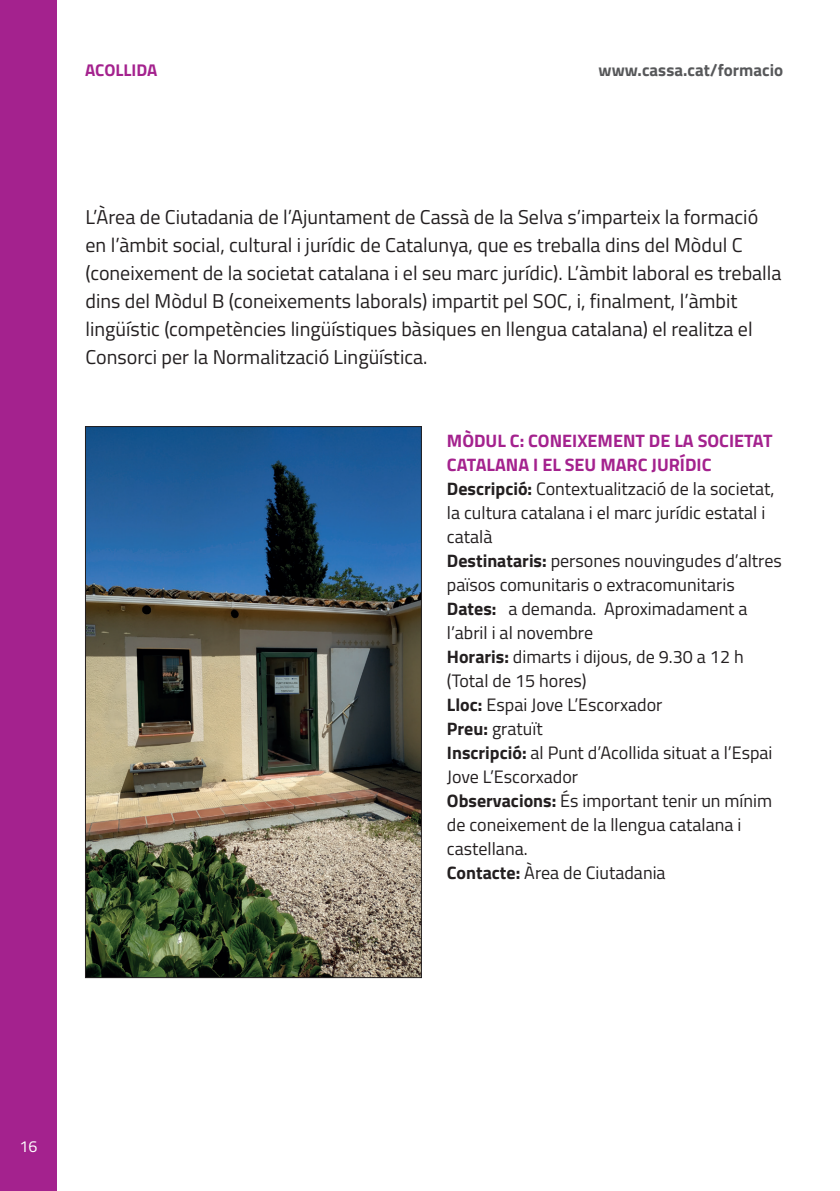
<style>
.page{position:relative;width:840px;height:1191px;background:#fff}
.page>*{position:absolute;margin:0;border:0;box-sizing:border-box;transform-origin:0 0}
.t1{font:20px/28px "Titillium Web";color:#231f20}
.t2{font:18px/24px "Titillium Web";color:#231f20}
.t3{font:700 18px/24px "Titillium Web";color:#a4228e}
.t4{font:700 17px "Titillium Web";color:#57585a}
.t5{font:700 17px "Titillium Web";color:#a4228e}
.t6{font:16px "Titillium Web";color:#fff}
.s1{font-weight:700}
</style>
<div class="page">
<div style="left:0;top:0;width:57px;height:1191px;background:#a4228e"></div>
<img style="left:87px;top:428px;width:332px;height:548px">
<p class="t5" style="left:85px;top:57px;width:74px">ACOLLIDA</p>
<p class="t4" style="left:598px;top:57px;width:186px">www.cassa.cat/formacio</p>
<p class="t1" style="left:85px;top:202px;width:697px">L’Àrea de Ciutadania de l’Ajuntament de Cassà de la Selva s’imparteix la formació en l’àmbit social, cultural i jurídic de Catalunya, que es treballa dins del Mòdul C (coneixement de la societat catalana i el seu marc jurídic). L’àmbit laboral es treballa dins del Mòdul B (coneixements laborals) impartit pel SOC, i, finalment, l’àmbit lingüístic (competències lingüístiques bàsiques en llengua catalana) el realitza el Consorci per la Normalització Lingüística.</p>
<p class="t3" style="left:446px;top:428px;width:327px">MÒDUL C: CONEIXEMENT DE LA SOCIETAT<br>CATALANA I EL SEU MARC JURÍDIC</p>
<p class="t2" style="left:446px;top:476px;width:329px"><span class="s1">Descripció:</span> Contextualització de la societat, la cultura catalana i el marc jurídic estatal i català</p>
<p class="t2" style="left:446px;top:548px;width:336px"><span class="s1">Destinataris:</span> persones nouvingudes d’altres països comunitaris o extracomunitaris</p>
<p class="t2" style="left:446px;top:596px;width:302px"><span class="s1">Dates:</span> a demanda. Aproximadament a l’abril i al novembre</p>
<p class="t2" style="left:446px;top:644px;width:298px"><span class="s1">Horaris:</span> dimarts i dijous, de 9.30 a 12 h (Total de 15 hores)</p>
<p class="t2" style="left:446px;top:692px;width:217px"><span class="s1">Lloc:</span> Espai Jove L’Escorxador</p>
<p class="t2" style="left:446px;top:716px;width:97px"><span class="s1">Preu:</span> gratuït</p>
<p class="t2" style="left:446px;top:740px;width:327px"><span class="s1">Inscripció:</span> al Punt d’Acollida situat a l’Espai<br>Jove L’Escorxador</p>
<p class="t2" style="left:446px;top:788px;width:326px"><span class="s1">Observacions:</span> És important tenir un mínim de coneixement de la llengua catalana i castellana.</p>
<p class="t2" style="left:446px;top:860px;width:220px"><span class="s1">Contacte:</span> Àrea de Ciutadania</p>
<p class="t6" style="left:19px;top:1135px;width:19px">16</p>
</div>
